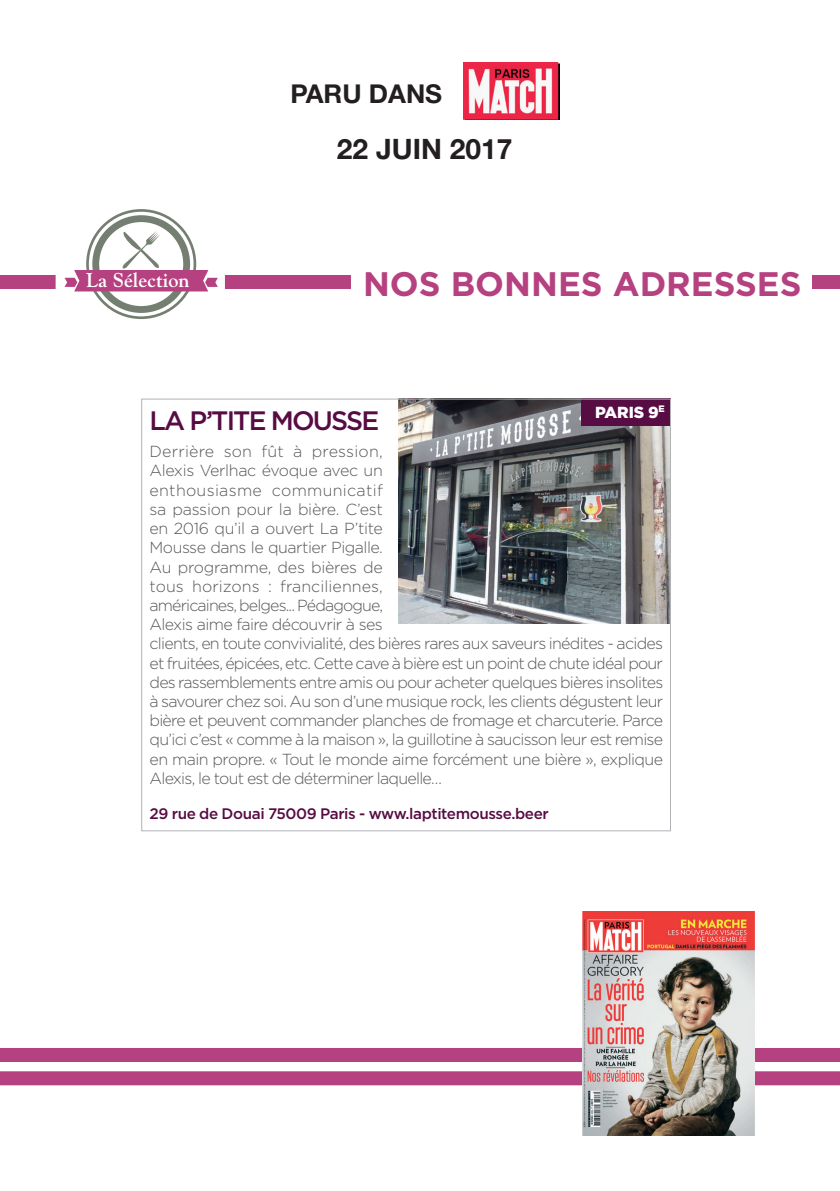
<style>
.page{position:relative;width:840px;height:1191px;background:#fff}
.page>*{position:absolute;margin:0;border:0;box-sizing:border-box;transform-origin:0 0}
.t1{font:700 34px "Gotham";color:#b64180}
.t2{font:700 28.2px "Helvetica Neue";color:#231f20}
.t3{font:500 26.6px "Gotham";letter-spacing:-.07em;color:#570c43}
.t4{font:700 26px "Helvetica Neue";color:#231f20}
.t5{font:700 20px "Goudy";color:#fff}
.t6{font:300 16px/19.2px "Gotham";letter-spacing:-.045em;color:#57585a}
.t7{font:900 16px "Gotham";letter-spacing:-.005em;color:#fff}
.t8{font:500 15.2px "Gotham";letter-spacing:-.025em;color:#570c43}
</style>
<div class="page">
<svg style="left:0;top:1048px;width:839px;height:37px"></svg>
<img style="left:582px;top:911px;width:172px;height:224px">
<div style="left:811px;top:275px;width:28px;height:14px;background:#b64180"></div>
<div style="left:225px;top:275px;width:126px;height:14px;background:#b64180"></div>
<div style="left:0;top:275px;width:56px;height:14px;background:#b64180"></div>
<svg style="left:64px;top:209px;width:154px;height:110px"></svg>
<img style="left:463px;top:63px;width:95px;height:57px">
<img style="left:398px;top:400px;width:270px;height:223px">
<div style="left:581px;top:398px;width:89px;height:27px;background:#570c43"></div>
<h3 class="t4" style="left:290px;top:77px;width:153px">PARU DANS</h3>
<h2 class="t2" style="left:337px;top:131px;width:177px">22 JUIN 2017</h2>
<p class="t5" style="left:86px;top:268px;width:105px">La Sélection</p>
<h1 class="t1" style="left:363px;top:261px;width:439px">NOS BONNES ADRESSES</h1>
<p class="t7" style="left:594px;top:401px;width:71px">PARIS 9<sup>E</sup></p>
<h3 class="t3" style="left:149px;top:403px;width:231px">LA P’TITE MOUSSE</h3>
<p class="t6" style="left:149px;top:441px;width:515px">Derrière son fût à pression,<br>Alexis Verlhac évoque avec un<br>enthousiasme communicatif<br>sa passion pour la bière. C’est<br>en 2016 qu’il a ouvert La P’tite<br>Mousse dans le quartier Pigalle.<br>Au programme, des bières de<br>tous horizons : franciliennes,<br>américaines, belges... Pédagogue,<br>Alexis aime faire découvrir à ses<br>clients, en toute convivialité, des bières rares aux saveurs inédites - acides et fruitées, épicées, etc. Cette cave à bière est un point de chute idéal pour des rassemblements entre amis ou pour acheter quelques bières insolites à savourer chez soi. Au son d’une musique rock, les clients dégustent leur bière et peuvent commander planches de fromage et charcuterie. Parce qu’ici c’est « comme à la maison », la guillotine à saucisson leur est remise en main propre. « Tout le monde aime forcément une bière », explique Alexis, le tout est de déterminer laquelle…</p>
<p class="t8" style="left:149px;top:803px;width:400px">29 rue de Douai 75009 Paris - www.laptitemousse.beer</p>
</div>
